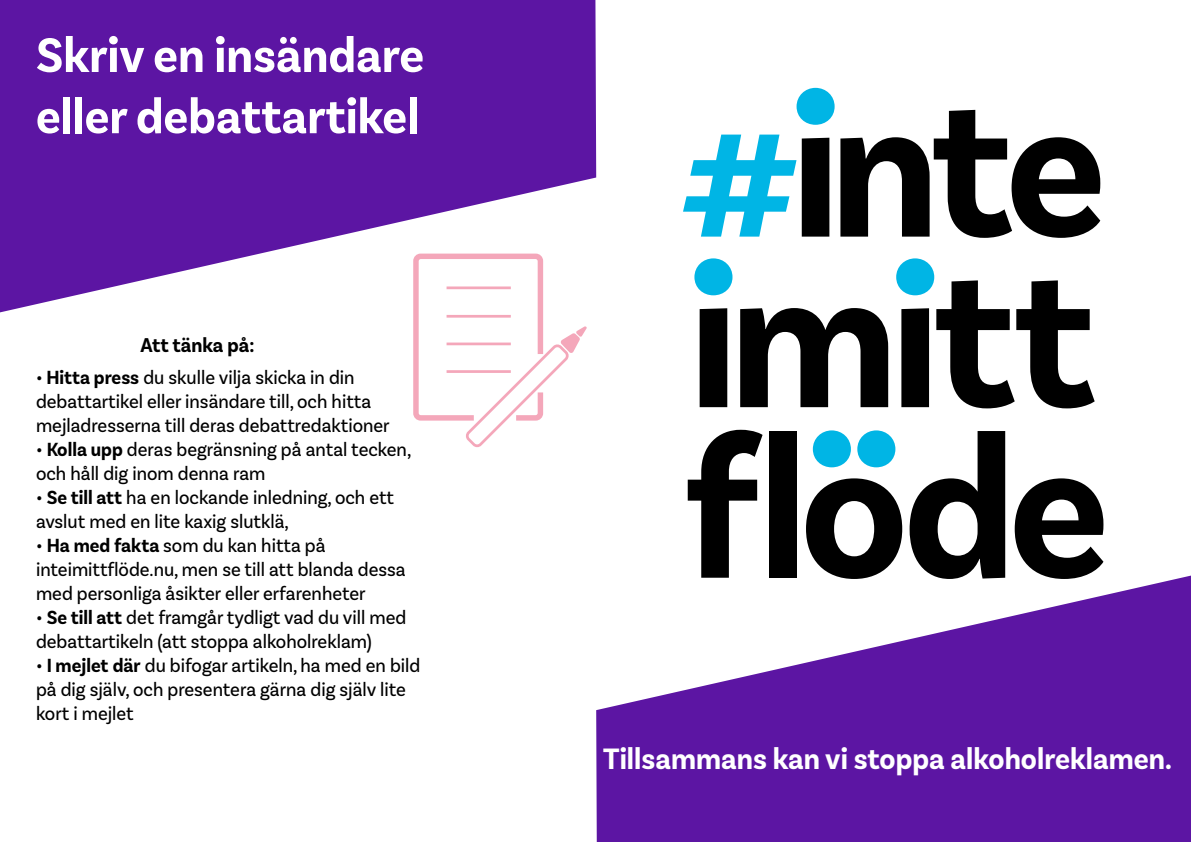
<style>
.page{position:relative;width:1191px;height:842px;background:#fff}
.page>*{position:absolute;margin:0;border:0;box-sizing:border-box;transform-origin:0 0}
.t1{font:700 51px/61.2px "Basic Sans Narrow";color:#fff}
.t2{font:700 31px "Basic Sans Narrow";color:#fff}
.t3{font:700 21px "Basic Sans Narrow";color:#000}
.t4{font:20px/24px "Basic Sans Narrow";color:#000}
.s1{font-weight:700}
</style>
<div class="page">
<svg style="left:0;top:0;width:596px;height:313px;fill:#5c15a3"></svg>
<svg style="left:596px;top:554px;width:595px;height:288px;fill:#5c15a3"></svg>
<svg style="left:412px;top:253px;width:175px;height:195px"></svg>
<svg style="left:1014px;top:478px;width:89px;height:101px"></svg>
<svg style="left:909px;top:431px;width:96px;height:148px"></svg>
<svg style="left:806px;top:478px;width:96px;height:101px"></svg>
<div style="left:769px;top:431px;width:28px;height:147px;background:#000"></div>
<svg style="left:687px;top:430px;width:75px;height:148px"></svg>
<svg style="left:936px;top:280px;width:158px;height:128px"></svg>
<div style="left:901px;top:308px;width:28px;height:99px;background:#000"></div>
<div style="left:896px;top:258px;width:38px;height:37px;background:#00b5e5;border-radius:50%"></div>
<div style="left:857px;top:430px;width:38px;height:37px;background:#00b5e5;border-radius:50%"></div>
<div style="left:813px;top:430px;width:38px;height:37px;background:#00b5e5;border-radius:50%"></div>
<svg style="left:740px;top:308px;width:148px;height:99px"></svg>
<div style="left:699px;top:308px;width:28px;height:99px;background:#000"></div>
<div style="left:694px;top:258px;width:38px;height:37px;background:#00b5e5;border-radius:50%"></div>
<svg style="left:840px;top:110px;width:260px;height:128px"></svg>
<div style="left:796px;top:88px;width:38px;height:37px;background:#00b5e5;border-radius:50%"></div>
<svg style="left:683px;top:135px;width:146px;height:102px"></svg>
<h1 class="t1" style="left:36px;top:27px;width:390px">Skriv en insändare eller debattartikel</h1>
<p class="t3" style="left:140px;top:334px;width:115px">Att tänka på:</p>
<p class="t4" style="left:36px;top:366px;width:355px">• <span class="s1">Hitta press</span> du skulle vilja skicka in din debattartikel eller insändare till, och hitta mejladresserna till deras debattredaktioner</p>
<p class="t4" style="left:36px;top:438px;width:377px">• <span class="s1">Kolla upp</span> deras begränsning på antal tecken, och håll dig inom denna ram</p>
<p class="t4" style="left:36px;top:486px;width:359px">• <span class="s1">Se till att</span> ha en lockande inledning, och ett avslut med en lite kaxig slutklä,</p>
<p class="t4" style="left:36px;top:534px;width:371px">• <span class="s1">Ha med fakta</span> som du kan hitta på inteimittflöde.nu, men se till att blanda dessa med personliga åsikter eller erfarenheter</p>
<p class="t4" style="left:36px;top:606px;width:372px">• <span class="s1">Se till att</span> det framgår tydligt vad du vill med debattartikeln (att stoppa alkoholreklam)</p>
<p class="t4" style="left:36px;top:654px;width:386px">• <span class="s1">I mejlet där</span> du bifogar artikeln, ha med en bild på dig själv, och presentera gärna dig själv lite kort i mejlet</p>
<h2 class="t2" style="left:603px;top:742px;width:570px">Tillsammans kan vi stoppa alkoholreklamen.</h2>
</div>
